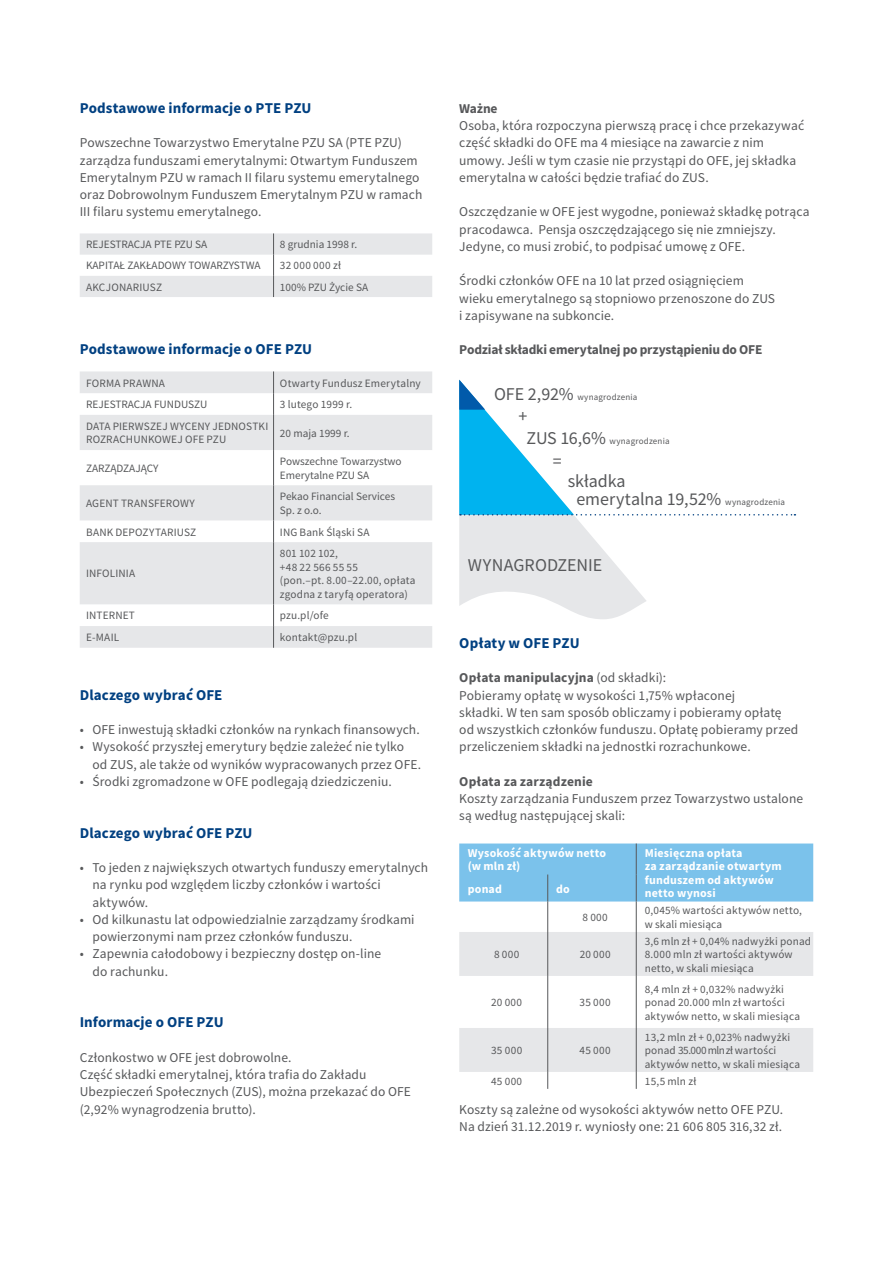
<style>
.page{position:relative;width:893px;height:1263px;background:#fff}
.page>*{position:absolute;margin:0;border:0;box-sizing:border-box;transform-origin:0 0}
.TEKST{font:18px "Source Sans Pro";color:#57585a}
.SRODTYTUL_1{font:700 15px "Source Sans Pro";letter-spacing:.005em;color:#014081}
.TEKST-2{font:13.5px/17.2px "Source Sans Pro";letter-spacing:.01em;color:#57585a}
.TEKST_BULET{font:13.5px/17.2px "Source Sans Pro";letter-spacing:.005em;color:#57585a}
.SRODTYTUL_2{font:700 13.5px "Source Sans Pro";letter-spacing:-.015em;color:#57585a}
.TEKST-3{font:700 12px/13.5px "Source Sans Pro";letter-spacing:.015em;color:#fff}
.TEKST-4{font:11.25px/13.5px "Source Sans Pro";letter-spacing:.01em;color:#57585a}
.TEKST-5{font:11.25px "Source Sans Pro";letter-spacing:.035em;color:#57585a}
.TEKST-6{font:9px "Source Sans Pro";letter-spacing:.02em;color:#57585a}
.s1{font-size:18px}
.s2{font-size:9px}
.s3{font-weight:700}
</style>
<div class="page">
<svg style="left:459px;top:380px;width:336px;height:239px"></svg>
<svg style="left:459px;top:932px;width:354px;height:140px;fill:#e6e7e9"></svg>
<div style="left:459px;top:843px;width:354px;height:58px;background:#7bc2eb"></div>
<hr style="left:547px;top:901px;width:1px;height:31px;background:#57585a">
<hr style="left:636px;top:901px;width:1px;height:31px;background:#57585a">
<hr style="left:547px;top:932px;width:1px;height:44px;background:#57585a">
<hr style="left:636px;top:932px;width:1px;height:44px;background:#57585a">
<hr style="left:547px;top:976px;width:1px;height:52px;background:#57585a">
<hr style="left:636px;top:976px;width:1px;height:52px;background:#57585a">
<hr style="left:547px;top:1028px;width:1px;height:44px;background:#57585a">
<hr style="left:636px;top:1028px;width:1px;height:44px;background:#57585a">
<svg style="left:547px;top:1072px;width:1px;height:17px"></svg>
<svg style="left:636px;top:1072px;width:1px;height:17px"></svg>
<svg style="left:80px;top:233px;width:352px;height:64px"></svg>
<svg style="left:80px;top:371px;width:352px;height:277px;fill:#e6e7e9"></svg>
<svg style="left:273px;top:371px;width:1px;height:44px"></svg>
<hr style="left:273px;top:415px;width:1px;height:35px;background:#57585a">
<hr style="left:273px;top:450px;width:1px;height:35px;background:#57585a">
<hr style="left:273px;top:485px;width:1px;height:35px;background:#57585a">
<svg style="left:273px;top:520px;width:1px;height:22px"></svg>
<hr style="left:273px;top:542px;width:1px;height:62px;background:#57585a">
<svg style="left:273px;top:604px;width:1px;height:44px"></svg>
<p class="SRODTYTUL_1" style="left:80px;top:98px;width:233px">Podstawowe informacje o PTE PZU</p>
<p class="TEKST-2" style="left:80px;top:134px;width:344px">Powszechne Towarzystwo Emerytalne PZU SA (PTE PZU) zarządza funduszami emerytalnymi: Otwartym Funduszem Emerytalnym PZU w ramach II filaru systemu emerytalnego oraz Dobrowolnym Funduszem Emerytalnym PZU w ramach III filaru systemu emerytalnego.</p>
<p class="TEKST-4" style="left:86px;top:238px;width:123px">REJESTRACJA PTE PZU SA</p>
<p class="TEKST-4" style="left:280px;top:238px;width:79px">8 grudnia 1998 r.</p>
<p class="TEKST-4" style="left:86px;top:259px;width:176px">KAPITAŁ ZAKŁADOWY TOWARZYSTWA</p>
<p class="TEKST-5" style="left:280px;top:259px;width:63px">32 000 000 zł</p>
<p class="TEKST-4" style="left:86px;top:280px;width:77px">AKCJONARIUSZ</p>
<p class="TEKST-4" style="left:280px;top:280px;width:90px">100% PZU Życie SA</p>
<p class="SRODTYTUL_1" style="left:80px;top:339px;width:234px">Podstawowe informacje o OFE PZU</p>
<p class="TEKST-4" style="left:86px;top:376px;width:80px">FORMA PRAWNA</p>
<p class="TEKST-4" style="left:280px;top:376px;width:142px">Otwarty Fundusz Emerytalny</p>
<p class="TEKST-4" style="left:86px;top:398px;width:123px">REJESTRACJA FUNDUSZU</p>
<p class="TEKST-4" style="left:280px;top:398px;width:74px">3 lutego 1999 r.</p>
<p class="TEKST-4" style="left:86px;top:419px;width:184px">DATA PIERWSZEJ WYCENY JEDNOSTKI<br>ROZRACHUNKOWEJ OFE PZU</p>
<p class="TEKST-4" style="left:280px;top:426px;width:71px">20 maja 1999 r.</p>
<p class="TEKST-4" style="left:86px;top:461px;width:74px">ZARZĄDZAJĄCY</p>
<p class="TEKST-4" style="left:280px;top:455px;width:123px">Powszechne Towarzystwo<br>Emerytalne PZU SA</p>
<p class="TEKST-4" style="left:86px;top:496px;width:110px">AGENT TRANSFEROWY</p>
<p class="TEKST-4" style="left:280px;top:490px;width:117px">Pekao Financial Services<br>Sp. z o.o.</p>
<p class="TEKST-4" style="left:86px;top:525px;width:112px">BANK DEPOZYTARIUSZ</p>
<p class="TEKST-4" style="left:280px;top:525px;width:91px">ING Bank Śląski SA</p>
<p class="TEKST-4" style="left:86px;top:567px;width:51px">INFOLINIA</p>
<p class="TEKST-4" style="left:280px;top:547px;width:137px">801 102 102,<br>+48 22 566 55 55<br>(pon.–pt. 8.00–22.00, opłata zgodna z taryfą operatora)</p>
<p class="TEKST-4" style="left:86px;top:609px;width:50px">INTERNET</p>
<p class="TEKST-4" style="left:280px;top:609px;width:50px">pzu.pl/ofe</p>
<p class="TEKST-4" style="left:86px;top:630px;width:35px">E-MAIL</p>
<p class="TEKST-4" style="left:280px;top:630px;width:79px">kontakt@pzu.pl</p>
<p class="SRODTYTUL_1" style="left:80px;top:684px;width:144px">Dlaczego wybrać OFE</p>
<p class="TEKST_BULET" style="left:80px;top:721px;width:342px">• OFE inwestują składki członków na rynkach finansowych.</p>
<p class="TEKST_BULET" style="left:92px;top:738px;width:330px;text-indent:-13px">• Wysokość przyszłej emerytury będzie zależeć nie tylko od ZUS, ale także od wyników wypracowanych przez OFE.</p>
<p class="TEKST_BULET" style="left:80px;top:772px;width:314px">• Środki zgromadzone w OFE podlegają dziedziczeniu.</p>
<p class="SRODTYTUL_1" style="left:80px;top:822px;width:174px">Dlaczego wybrać OFE PZU</p>
<p class="TEKST_BULET" style="left:92px;top:859px;width:337px;text-indent:-13px">• To jeden z największych otwartych funduszy emerytalnych na rynku pod względem liczby członków i wartości aktywów.</p>
<p class="TEKST_BULET" style="left:92px;top:910px;width:324px;text-indent:-13px">• Od kilkunastu lat odpowiedzialnie zarządzamy środkami powierzonymi nam przez członków funduszu.</p>
<p class="TEKST_BULET" style="left:92px;top:945px;width:290px;text-indent:-13px">• Zapewnia całodobowy i bezpieczny dostęp on-line do rachunku.</p>
<p class="SRODTYTUL_1" style="left:80px;top:1012px;width:145px">Informacje o OFE PZU</p>
<p class="TEKST-2" style="left:80px;top:1048px;width:213px">Członkostwo w OFE jest dobrowolne.</p>
<p class="TEKST-2" style="left:80px;top:1066px;width:333px">Część składki emerytalnej, która trafia do Zakładu<br>Ubezpieczeń Społecznych (ZUS), można przekazać do OFE (2,92% wynagrodzenia brutto).</p>
<p class="SRODTYTUL_2" style="left:459px;top:99px;width:40px">Ważne</p>
<p class="TEKST-2" style="left:459px;top:117px;width:346px">Osoba, która rozpoczyna pierwszą pracę i chce przekazywać część składki do OFE ma 4 miesiące na zawarcie z nim umowy. Jeśli w tym czasie nie przystąpi do OFE, jej składka emerytalna w całości będzie trafiać do ZUS.</p>
<p class="TEKST-2" style="left:459px;top:203px;width:352px">Oszczędzanie w OFE jest wygodne, ponieważ składkę potrąca pracodawca. Pensja oszczędzającego się nie zmniejszy.<br>Jedyne, co musi zrobić, to podpisać umowę z OFE.</p>
<p class="TEKST-2" style="left:459px;top:272px;width:317px">Środki członków OFE na 10 lat przed osiągnięciem wieku emerytalnego są stopniowo przenoszone do ZUS i zapisywane na subkoncie.</p>
<p class="SRODTYTUL_2" style="left:459px;top:341px;width:305px">Podział składki emerytalnej po przystąpieniu do OFE</p>
<p class="TEKST-6" style="left:494px;top:391px;width:145px"><span class="s1">OFE 2,92%</span> wynagrodzenia</p>
<p class="TEKST" style="left:518px;top:405px;width:10px">+</p>
<p class="TEKST-6" style="left:527px;top:436px;width:144px"><span class="s1">ZUS 16,6%</span> wynagrodzenia</p>
<p class="TEKST" style="left:553px;top:450px;width:10px">=</p>
<p class="TEKST" style="left:568px;top:470px;width:59px">składka</p>
<p class="TEKST" style="left:576px;top:487px;width:210px">emerytalna 19,52% <span class="s2">wynagrodzenia</span></p>
<p class="TEKST" style="left:468px;top:554px;width:136px">WYNAGRODZENIE</p>
<p class="SRODTYTUL_1" style="left:459px;top:633px;width:122px">Opłaty w OFE PZU</p>
<p class="TEKST-2" style="left:459px;top:669px;width:341px"><span class="s3">Opłata manipulacyjna</span> (od składki):<br>Pobieramy opłatę w wysokości 1,75% wpłaconej<br>składki. W ten sam sposób obliczamy i pobieramy opłatę od wszystkich członków funduszu. Opłatę pobieramy przed przeliczeniem składki na jednostki rozrachunkowe.</p>
<p class="TEKST-2" style="left:459px;top:772px;width:345px"><span class="s3">Opłata za zarządzenie<br></span>Koszty zarządzania Funduszem przez Towarzystwo ustalone są według następującej skali:</p>
<p class="TEKST-3" style="left:468px;top:846px;width:140px">Wysokość aktywów netto (w mln zł)</p>
<p class="TEKST-3" style="left:645px;top:846px;width:138px">Miesięczna opłata<br>za zarządzanie otwartym funduszem od aktywów netto wynosi</p>
<p class="TEKST-3" style="left:468px;top:882px;width:36px">ponad</p>
<p class="TEKST-3" style="left:556px;top:882px;width:15px">do</p>
<p class="TEKST-4" style="left:582px;top:910px;width:27px">8 000</p>
<p class="TEKST-4" style="left:645px;top:904px;width:159px">0,045% wartości aktywów netto, w skali miesiąca</p>
<p class="TEKST-4" style="left:494px;top:948px;width:27px">8 000</p>
<p class="TEKST-4" style="left:580px;top:948px;width:33px">20 000</p>
<p class="TEKST-4" style="left:491px;top:995px;width:33px">20 000</p>
<p class="TEKST-4" style="left:580px;top:995px;width:33px">35 000</p>
<p class="TEKST-4" style="left:491px;top:1043px;width:33px">35 000</p>
<p class="TEKST-4" style="left:580px;top:1043px;width:33px">45 000</p>
<p class="TEKST-4" style="left:645px;top:934px;width:168px">3,6 mln zł + 0,04% nadwyżki ponad<br>8.000 mln zł wartości aktywów netto, w skali miesiąca</p>
<p class="TEKST-4" style="left:645px;top:982px;width:157px">8,4 mln zł + 0,032% nadwyżki ponad 20.000 mln zł wartości aktywów netto, w skali miesiąca</p>
<p class="TEKST-4" style="left:645px;top:1030px;width:157px">13,2 mln zł + 0,023% nadwyżki ponad 35.000 mln zł wartości aktywów netto, w skali miesiąca</p>
<p class="TEKST-4" style="left:491px;top:1074px;width:33px">45 000</p>
<p class="TEKST-4" style="left:645px;top:1074px;width:53px">15,5 mln zł</p>
<p class="TEKST-2" style="left:459px;top:1100px;width:325px">Koszty są zależne od wysokości aktywów netto OFE PZU.<br>Na dzień 31.12.2019 r. wyniosły one: 21 606 805 316,32 zł.</p>
</div>
